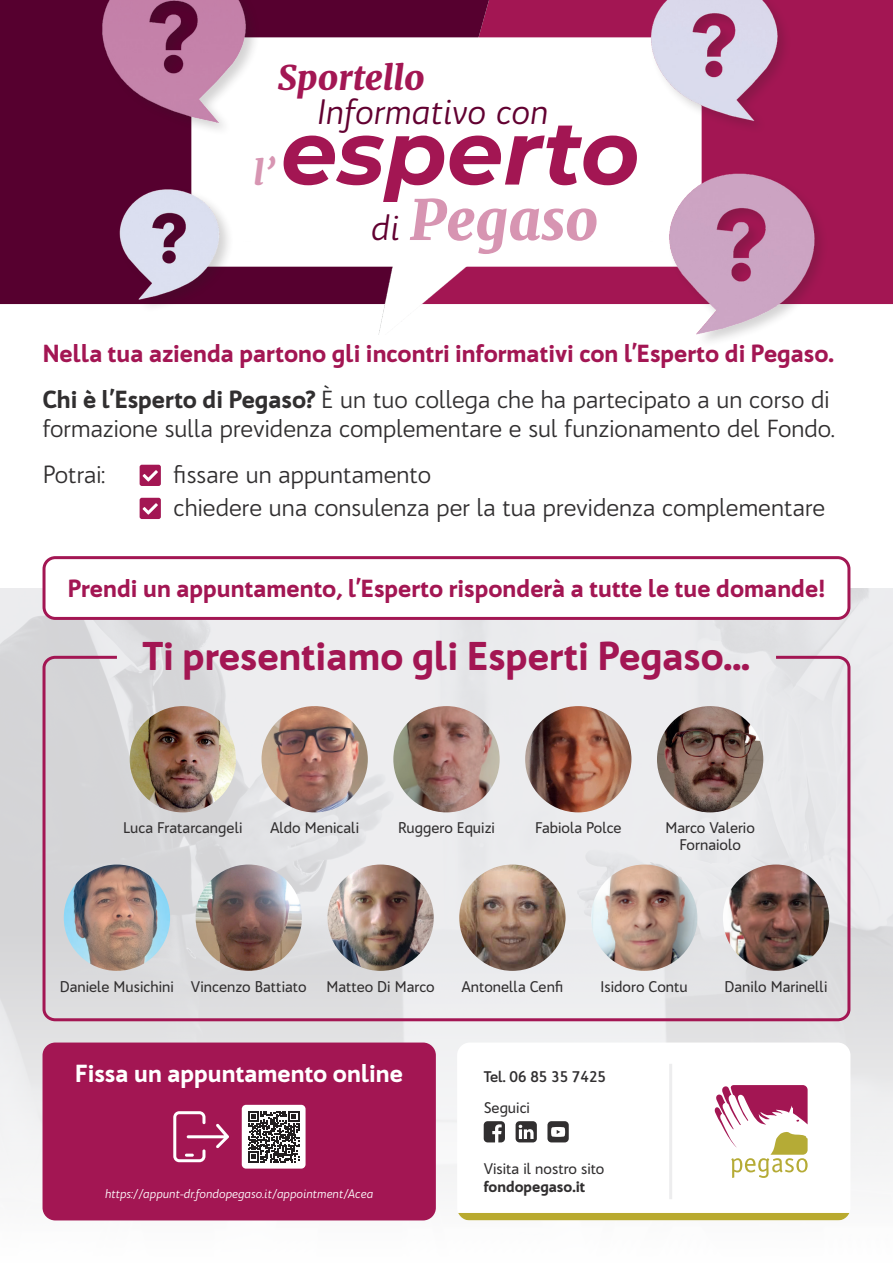
<style>
.page{position:relative;width:893px;height:1263px;background:#fff}
.page>*{position:absolute;margin:0;border:0;box-sizing:border-box;transform-origin:0 0}
.t1{font:italic 700 89.7px "Montserrat";color:#a31653}
.t2{font:italic 900 55.5px "Merriweather";color:#d795b2}
.t3{font:900 39px "Bw Quinta Pro";color:#a31653}
.t4{font:italic 34.35px "Bw Quinta Pro";color:#620131}
.t5{font:italic 900 34.35px "Merriweather";color:#a31653}
.t6{font:italic 900 34.35px "Merriweather";color:#d795b2}
.t7{font:24px/28.8px "Bw Quinta Pro";color:#312f30}
.t8{font:900 24px "Bw Quinta Pro";color:#a31653}
.t9{font:900 24px "Bw Quinta Pro";color:#fff}
.t10{font:500 15px/16.5px "Bw Quinta Pro";color:#312f30;text-align:center}
.t11{font:700 15px "Bw Quinta Pro";color:#312f30}
.t12{font:900 15px "Bw Quinta Pro";color:#312f30}
.t13{font:italic 12px "Bw Quinta Pro";color:#fff}
.s1{font-family:"Bw Quinta Pro";font-weight:400;font-size:34.35px;color:#620131}
.s2{font-weight:900}
</style>
<div class="page">
<div style="left:489px;top:0;width:404px;height:304px;background:#a31653"></div>
<div style="left:0;top:0;width:489px;height:304px;background:#56002f"></div>
<img style="left:378px;top:267px;width:103px;height:68px">
<img style="left:0;top:588px;width:893px;height:633px">
<div style="left:43px;top:656px;width:807px;height:365px;border:3px solid #a31653;border-radius:11px"></div>
<div style="left:457px;top:1042px;width:393px;height:178px;background:#fff;border-radius:13px"></div>
<hr style="left:669px;top:1064px;width:3px;height:135px;background:#ededee">
<div style="left:43px;top:1042px;width:393px;height:178px;background:#a31653;border-radius:13px"></div>
<svg style="left:173px;top:1111px;width:56px;height:51px"></svg>
<div style="left:242px;top:1105px;width:64px;height:63px;background:#fff;border-radius:4px"></div>
<svg style="left:248px;top:1111px;width:51px;height:51px"></svg>
<svg style="left:547px;top:1121px;width:22px;height:21px"></svg>
<svg style="left:484px;top:1121px;width:21px;height:21px"></svg>
<svg style="left:516px;top:1121px;width:21px;height:21px"></svg>
<svg style="left:714px;top:1085px;width:94px;height:93px"></svg>
<div style="left:457px;top:1213px;width:393px;height:7px;background:#b9aa2f"></div>
<div style="left:44px;top:558px;width:805px;height:60px;background:#fff;border-radius:11px"></div>
<div style="left:43px;top:556px;width:807px;height:64px;border:3px solid #a31653;border-radius:11px"></div>
<div style="left:191px;top:37px;width:511px;height:230px;background:#fff;border-radius:13px"></div>
<div style="left:649px;top:0;width:180px;height:349px;background:#231f20;opacity:.2"></div>
<img style="left:648px;top:0;width:168px;height:335px">
<div style="left:100px;top:0;width:161px;height:313px;background:#231f20;opacity:.2"></div>
<img style="left:100px;top:0;width:150px;height:313px">
<svg style="left:140px;top:465px;width:21px;height:21px"></svg>
<svg style="left:140px;top:498px;width:21px;height:21px"></svg>
<img style="left:130px;top:706px;width:106px;height:106px;border-radius:53px">
<img style="left:261px;top:706px;width:107px;height:106px;border-radius:53px">
<img style="left:393px;top:706px;width:107px;height:106px;border-radius:53px">
<img style="left:525px;top:706px;width:106px;height:106px;border-radius:53px">
<img style="left:657px;top:706px;width:106px;height:106px;border-radius:53px">
<img style="left:64px;top:864px;width:106px;height:107px;border-radius:53px">
<img style="left:196px;top:864px;width:106px;height:107px;border-radius:53px">
<img style="left:327px;top:864px;width:107px;height:107px;border-radius:53px">
<img style="left:459px;top:864px;width:107px;height:107px;border-radius:53px">
<img style="left:591px;top:864px;width:106px;height:107px;border-radius:53px">
<img style="left:723px;top:864px;width:106px;height:107px;border-radius:53px">
<p class="t5" style="left:278px;top:53px;width:148px">Sportello</p>
<p class="t4" style="left:317px;top:90px;width:233px">Informativo con</p>
<p class="t1" style="left:281px;top:88px;width:360px">esperto</p>
<p class="t2" style="left:371px;top:181px;width:229px"><span class="s1">di</span> Pegaso</p>
<p class="t6" style="left:253px;top:148px;width:24px">l’</p>
<p class="t8" style="left:43px;top:338px;width:793px">Nella tua azienda partono gli incontri informativi con l’Esperto di Pegaso.</p>
<p class="t7" style="left:43px;top:385px;width:793px"><span class="s2">Chi è l’Esperto di Pegaso?</span> È un tuo collega che ha partecipato a un corso di formazione sulla previdenza complementare e sul funzionamento del Fondo.</p>
<p class="t7" style="left:43px;top:460px;width:64px">Potrai:</p>
<p class="t7" style="left:174px;top:460px;width:259px">fissare un appuntamento</p>
<p class="t7" style="left:174px;top:493px;width:653px">chiedere una consulenza per la tua previdenza complementare</p>
<p class="t8" style="left:68px;top:573px;width:759px">Prendi un appuntamento, l’Esperto risponderà a tutte le tue domande!</p>
<p class="t3" style="left:143px;top:631px;width:609px">Ti presentiamo gli Esperti Pegaso...</p>
<p class="t10" style="left:123px;top:820px;width:121px">Luca Fratarcangeli</p>
<p class="t10" style="left:270px;top:820px;width:90px">Aldo Menicali</p>
<p class="t10" style="left:398px;top:820px;width:98px">Ruggero Equizi</p>
<p class="t10" style="left:665px;top:820px;width:91px">Marco Valerio<br>Fornaiolo</p>
<p class="t10" style="left:535px;top:820px;width:88px">Fabiola Polce</p>
<p class="t10" style="left:60px;top:978px;width:116px">Daniele Musichini</p>
<p class="t10" style="left:191px;top:978px;width:117px">Vincenzo Battiato</p>
<p class="t10" style="left:326px;top:978px;width:110px">Matteo Di Marco</p>
<p class="t10" style="left:461px;top:978px;width:103px">Antonella Cenfi</p>
<p class="t10" style="left:601px;top:978px;width:89px">Isidoro Contu</p>
<p class="t10" style="left:725px;top:978px;width:104px">Danilo Marinelli</p>
<p class="t9" style="left:75px;top:1058px;width:329px">Fissa un appuntamento online</p>
<p class="t13" style="left:105px;top:1186px;width:270px">https://appunt-dr.fondopegaso.it/appointment/Acea</p>
<p class="t11" style="left:484px;top:1067px;width:124px">Tel. 06 85 35 7425</p>
<p class="t10" style="left:484px;top:1099px;width:48px">Seguici</p>
<p class="t10" style="left:484px;top:1161px;width:122px">Visita il nostro sito</p>
<p class="t12" style="left:484px;top:1177px;width:103px">fondopegaso.it</p>
</div>
